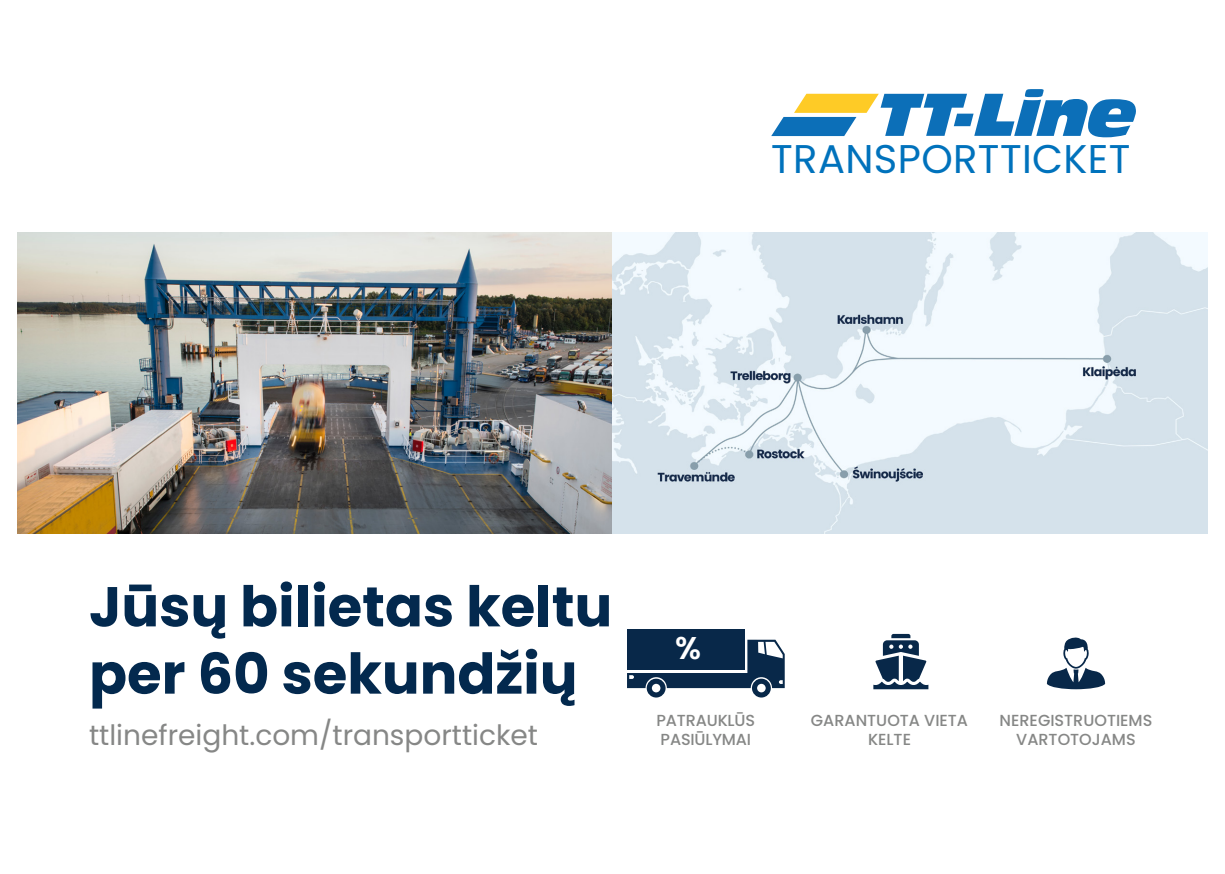
<style>
.page{position:relative;width:1225px;height:874px;background:#fff}
.page>*{position:absolute;margin:0;border:0;box-sizing:border-box;transform-origin:0 0}
.t1{font:700 56px/67.2px "Poppins";color:#03294e}
.t2{font:40px "Poppins";letter-spacing:.01em;color:#0072bc}
.t3{font:600 31.4px "Poppins";color:#fff}
.t4{font:28px "Poppins";color:#868786}
.t5{font:500 16px/19.2px "Poppins";color:#868786;text-align:center}
</style>
<div class="page">
<svg style="left:771px;top:89px;width:365px;height:48px"></svg>
<img style="left:17px;top:233px;width:1191px;height:300px">
<div style="left:627px;top:629px;width:118px;height:40px;background:#082849"></div>
<svg style="left:627px;top:639px;width:157px;height:58px"></svg>
<svg style="left:873px;top:633px;width:55px;height:56px"></svg>
<svg style="left:1047px;top:637px;width:58px;height:52px"></svg>
<h2 class="t2" style="left:771px;top:135px;width:361px">TRANSPORTTICKET</h2>
<h1 class="t1" style="left:89px;top:573px;width:525px">Jūsų bilietas keltu per 60 sekundžių</h1>
<h3 class="t4" style="left:89px;top:718px;width:450px">ttlinefreight.com/transportticket</h3>
<h3 class="t3" style="left:675px;top:629px;width:27px">%</h3>
<p class="t5" style="left:656px;top:710px;width:100px;text-align:left">PATRAUKLŪS<br>PASIŪLYMAI</p>
<p class="t5" style="left:811px;top:710px;width:159px">GARANTUOTA VIETA<br>KELTE</p>
<p class="t5" style="left:999px;top:710px;width:154px">NEREGISTRUOTIEMS<br>VARTOTOJAMS</p>
</div>
